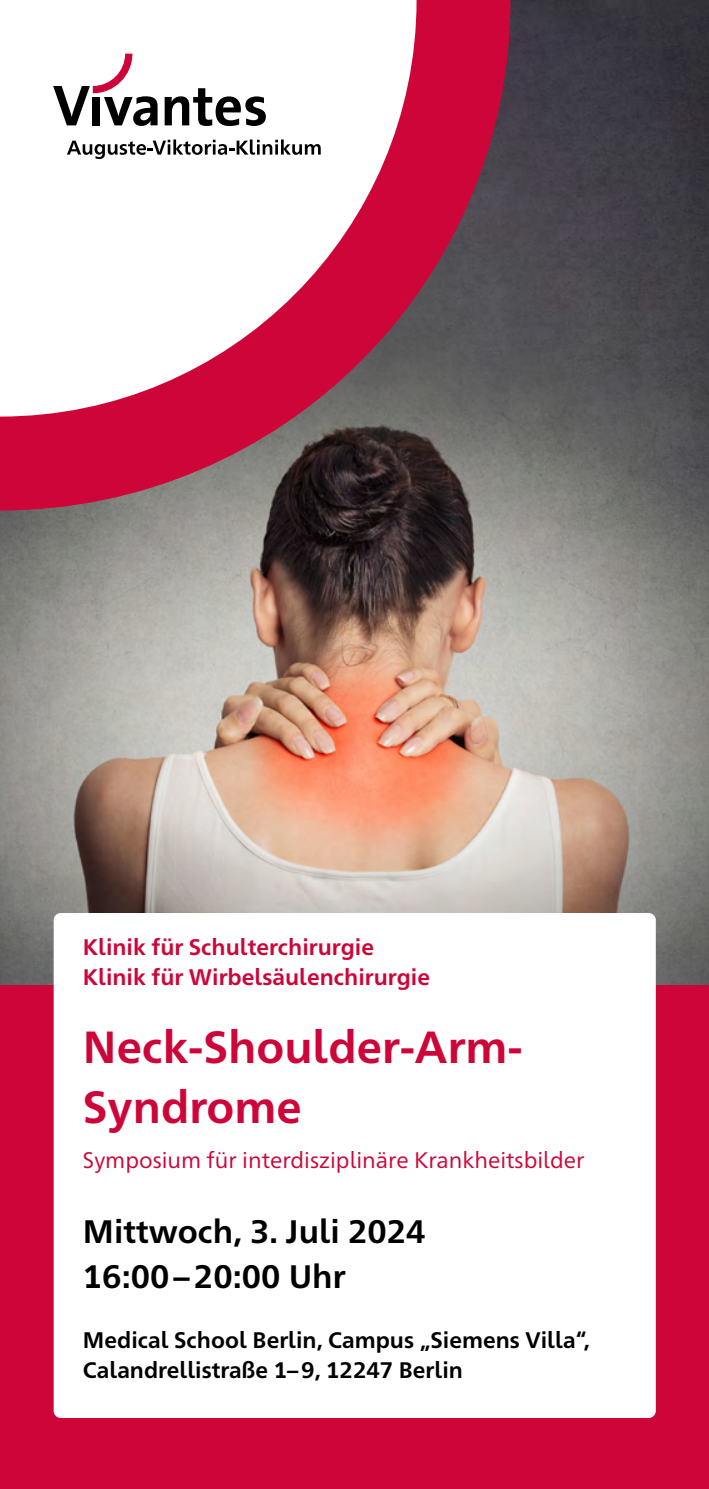
<style>
.page{position:relative;width:709px;height:1489px;background:#fff}
.page>*{position:absolute;margin:0;border:0;box-sizing:border-box;transform-origin:0 0}
.t1{font:700 45px/60px "Frutiger Neue 1450 Pro";color:#ce0539}
.t2{font:700 32.5px/45px "Frutiger Neue 1450 Pro";color:#000}
.t3{font:700 22.5px/30px "Frutiger Neue 1450 Pro";color:#000}
.t4{font:700 22.5px/30px "Frutiger Neue 1450 Pro";color:#ce0539}
.t5{font:22.5px "Frutiger Neue 1450 Pro";color:#ce0539}
</style>
<div class="page">
<img style="left:1px;top:0;width:708px;height:985px">
<div style="left:1px;top:985px;width:708px;height:503px;background:#ce0539"></div>
<div style="left:54px;top:913px;width:602px;height:504px;background:#fff;border-radius:7px"></div>
<svg style="left:0;top:0;width:510px;height:510px"></svg>
<svg style="left:0;top:0;width:416px;height:416px"></svg>
<svg style="left:165px;top:88px;width:101px;height:38px"></svg>
<svg style="left:53px;top:54px;width:105px;height:72px"></svg>
<svg style="left:67px;top:139px;width:254px;height:20px"></svg>
<p class="t4" style="left:83px;top:930px;width:348px">Klinik für Schulterchirurgie<br>Klinik für Wirbelsäulenchirurgie</p>
<p class="t1" style="left:83px;top:1013px;width:441px">Neck-Shoulder-Arm-<br>Syndrome</p>
<p class="t5" style="left:83px;top:1143px;width:503px">Symposium für interdisziplinäre Krankheitsbilder</p>
<p class="t2" style="left:83px;top:1206px;width:344px">Mittwoch, 3. Juli 2024<br>16:00–20:00 Uhr</p>
<p class="t3" style="left:83px;top:1323px;width:508px">Medical School Berlin, Campus „Siemens Villa“,<br>Calandrellistraße 1–9, 12247 Berlin</p>
</div>
